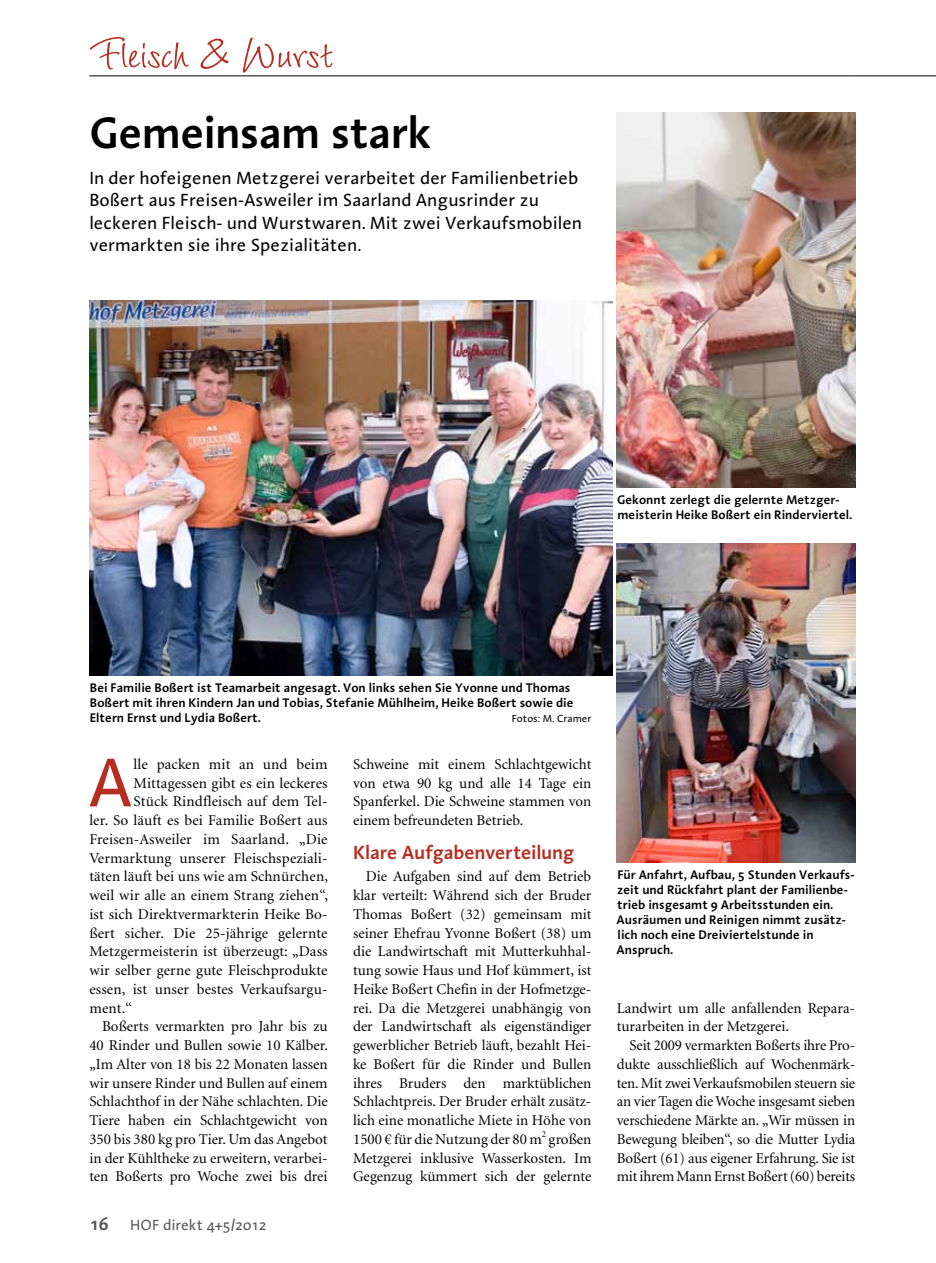
<style>
.page{position:relative;width:936px;height:1263px;background:#fff}
.page>*{position:absolute;margin:0;border:0;box-sizing:border-box;transform-origin:0 0}
.t1{font:70.5px "Linotype Aroma";color:#b62d21}
.t2{font:58.5px "Wiesbaden Swing LT";letter-spacing:-.01em;color:#b62d21}
.t3{font:600 45px "Linotype Aroma";letter-spacing:-.015em;color:#000}
.t4{font:600 19.5px "Linotype Aroma";letter-spacing:-.01em;color:#b62d21}
.t5{font:18px/22.5px "Linotype Aroma";color:#000}
.t6{font:600 18px "Linotype Aroma";color:#565757}
.t7{font:15px/18.8px "Minion LT";color:#000;text-align:justify}
.t8{font:15px "Linotype Aroma";letter-spacing:-.005em;color:#565757}
.t9{font:600 12.75px/15px "Linotype Aroma";color:#000}
.t10{font:10.5px "Linotype Aroma";color:#000}
</style>
<div class="page">
<hr style="left:89px;top:75px;width:766px;height:2px;background:#565757">
<hr style="left:855px;top:75px;width:80px;height:2px;background:#565757">
<img style="left:617px;top:113px;width:238px;height:375px">
<img style="left:89px;top:300px;width:523px;height:375px">
<img style="left:617px;top:544px;width:238px;height:318px">
<h2 class="t2" style="left:89px;top:14px;width:246px">Fleisch &amp; Wurst</h2>
<h3 class="t3" style="left:89px;top:104px;width:344px">Gemeinsam stark</h3>
<p class="t5" style="left:89px;top:166px;width:494px">In der hofeigenen Metzgerei verarbeitet der Familienbetrieb Boßert aus Freisen-Asweiler im Saarland Angusrinder zu leckeren Fleisch- und Wurstwaren. Mit zwei Verkaufsmobilen vermarkten sie ihre Spezialitäten.</p>
<p class="t9" style="left:617px;top:492px;width:236px">Gekonnt zerlegt die gelernte Metzger&shy;meisterin Heike Boßert ein Rinderviertel.</p>
<p class="t9" style="left:90px;top:679px;width:485px">Bei Familie Boßert ist Teamarbeit angesagt. Von links sehen Sie Yvonne und Thomas<br>Boßert mit ihren Kindern Jan und Tobias, Stefanie Mühlheim, Heike Boßert sowie die<br>Eltern Ernst und Lydia Boßert.</p>
<p class="t10" style="left:511px;top:711px;width:81px">Fotos: M. Cramer</p>
<h1 class="t1" style="left:88px;top:738px;width:46px">A</h1>
<p class="t7" style="left:133px;top:755px;width:195px">lle packen mit an und beim</p>
<p class="t7" style="left:133px;top:774px;width:195px">Mittagessen gibt es ein leckeres</p>
<p class="t7" style="left:133px;top:793px;width:195px">Stück Rindfleisch auf dem Tel-</p>
<p class="t7" style="left:89px;top:811px;width:240px">ler. So läuft es bei Familie Boßert aus</p>
<p class="t7" style="left:89px;top:830px;width:240px">Freisen-Asweiler im Saarland. „Die</p>
<p class="t7" style="left:89px;top:849px;width:240px">Vermarktung unserer Fleischspeziali-</p>
<p class="t7" style="left:89px;top:868px;width:240px">täten läuft bei uns wie am Schnürchen,</p>
<p class="t7" style="left:89px;top:886px;width:240px">weil wir alle an einem Strang ziehen“,</p>
<p class="t7" style="left:89px;top:905px;width:240px">ist sich Direktvermarkterin Heike Bo-</p>
<p class="t7" style="left:89px;top:924px;width:240px">ßert sicher. Die 25-jährige gelernte</p>
<p class="t7" style="left:89px;top:943px;width:240px">Metzgermeisterin ist überzeugt: „Dass</p>
<p class="t7" style="left:89px;top:961px;width:240px">wir selber gerne gute Fleischprodukte</p>
<p class="t7" style="left:89px;top:980px;width:240px">essen, ist unser bestes Verkaufsargu-</p>
<p class="t7" style="left:89px;top:999px;width:44px">ment.“</p>
<p class="t7" style="left:102px;top:1018px;width:227px">Boßerts vermarkten pro Jahr bis zu</p>
<p class="t7" style="left:89px;top:1036px;width:240px">40 Rinder und Bullen sowie 10 Kälber.</p>
<p class="t7" style="left:89px;top:1055px;width:240px">„Im Alter von 18 bis 22 Monaten lassen</p>
<p class="t7" style="left:89px;top:1074px;width:240px">wir unsere Rinder und Bullen auf einem</p>
<p class="t7" style="left:89px;top:1093px;width:240px">Schlachthof in der Nähe schlachten. Die</p>
<p class="t7" style="left:89px;top:1111px;width:240px">Tiere haben ein Schlachtgewicht von</p>
<p class="t7" style="left:89px;top:1130px;width:240px">350 bis 380 kg pro Tier. Um das Angebot</p>
<p class="t7" style="left:89px;top:1149px;width:240px">in der Kühltheke zu erweitern, verarbei-</p>
<p class="t7" style="left:89px;top:1168px;width:240px">ten Boßerts pro Woche zwei bis drei</p>
<p class="t6" style="left:89px;top:1212px;width:21px">16</p>
<p class="t8" style="left:130px;top:1215px;width:138px">HOF direkt 4+5/2012</p>
<p class="t7" style="left:353px;top:755px;width:240px">Schweine mit einem Schlachtgewicht von etwa 90 kg und alle 14 Tage ein Spanferkel. Die Schweine stammen von einem befreundeten Betrieb.</p>
<h3 class="t4" style="left:353px;top:839px;width:223px">Klare Aufgabenverteilung</h3>
<p class="t7" style="left:353px;top:868px;width:240px;text-indent:13px">Die Aufgaben sind auf dem Betrieb klar verteilt: Während sich der Bruder Thomas Boßert (32) gemeinsam mit seiner Ehefrau Yvonne Boßert (38) um die Landwirtschaft mit Mutterkuhhal&shy;tung sowie Haus und Hof kümmert, ist Heike Boßert Chefin in der Hofmetzge&shy;rei. Da die Metzgerei unabhängig von der Landwirtschaft als eigenständiger gewerblicher Betrieb läuft, bezahlt Hei&shy;ke Boßert für die Rinder und Bullen ihres Bruders den marktüblichen Schlachtpreis. Der Bruder erhält zusätz&shy;lich eine monatliche Miete in Höhe von 1500 € für die Nutzung der 80 m<sup>2</sup> großen Metzgerei inklusive Wasserkosten. Im Gegenzug kümmert sich der gelernte</p>
<p class="t9" style="left:616px;top:867px;width:239px">Für Anfahrt, Aufbau, 5 Stunden Verkaufs&shy;zeit und Rückfahrt plant der Familienbe&shy;trieb insgesamt 9 Arbeitsstunden ein.<br>Ausräumen und Reinigen nimmt zusätz&shy;lich noch eine Dreiviertelstunde in Anspruch.</p>
<p class="t7" style="left:617px;top:999px;width:240px">Landwirt um alle anfallenden Repara&shy;turarbeiten in der Metzgerei.</p>
<p class="t7" style="left:617px;top:1036px;width:240px;text-indent:13px">Seit 2009 vermarkten Boßerts ihre Pro&shy;dukte ausschließlich auf Wochenmärk&shy;ten. Mit zwei Verkaufsmobilen steuern sie an vier Tagen die Woche insgesamt sieben verschiedene Märkte an. „Wir müssen in Bewegung bleiben“, so die Mutter Lydia Boßert (61) aus eigener Erfahrung. Sie ist mit ihrem Mann Ernst Boßert (60) bereits</p>
</div>
